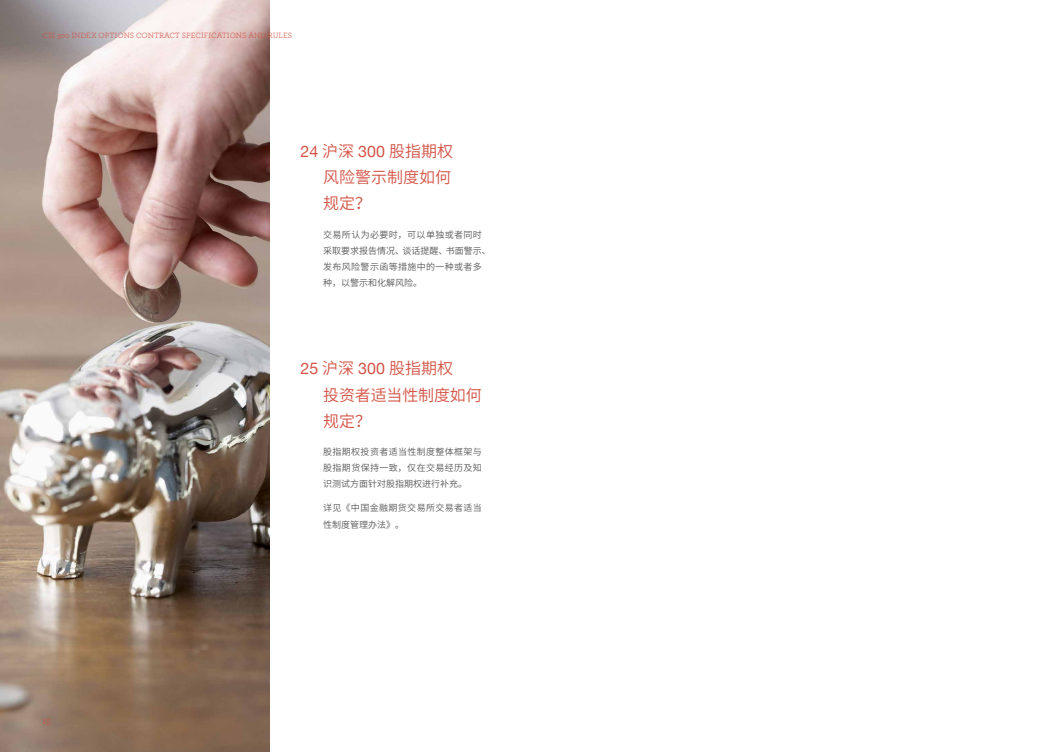
<style>
.page{position:relative;width:1049px;height:752px;background:#fff}
.page>*{position:absolute;margin:0;border:0;box-sizing:border-box;transform-origin:0 0}
.t1{font:16px/26px "Source Han Sans CN";color:#d35344}
.t2{font:10px "Archer";color:#d35344}
.t3{font:9px/16px "Source Han Sans CN";letter-spacing:.04em;color:#595757}
.t4{font:8px "Archer";color:#d35344}
.s1{font-family:"Helvetica Neue"}
</style>
<div class="page">
<img style="left:0;top:0;width:269px;height:751px">
<p class="t4" style="left:43px;top:30px;width:251px">CSI 300 INDEX OPTIONS CONTRACT SPECIFICATIONS AND RULES</p>
<h1 class="t1" style="left:323px;top:139px;width:131px;text-align:justify;text-indent:-23px"><span class="s1">24</span> 沪深 <span class="s1">300</span> 股指期权风险警示制度如何规定？</h1>
<p class="t3" style="left:323px;top:226px;width:169px">交易所认为必要时，可以单独或者同时采取要求报告情况、谈话提醒、书面警示、发布风险警示函等措施中的一种或者多种，以警示和化解风险。</p>
<h1 class="t1" style="left:323px;top:356px;width:160px;text-indent:-23px"><span class="s1">25</span> 沪深 <span class="s1">300</span> 股指期权<br>投资者适当性制度如何规定？</h1>
<p class="t3" style="left:323px;top:443px;width:160px;text-align:justify">股指期权投资者适当性制度整体框架与股指期货保持一致，仅在交易经历及知识测试方面针对股指期权进行补充。</p>
<p class="t3" style="left:323px;top:500px;width:160px">详见《中国金融期货交易所交易者适当性制度管理办法》。</p>
<p class="t2" style="left:43px;top:713px;width:10px">15</p>
</div>
